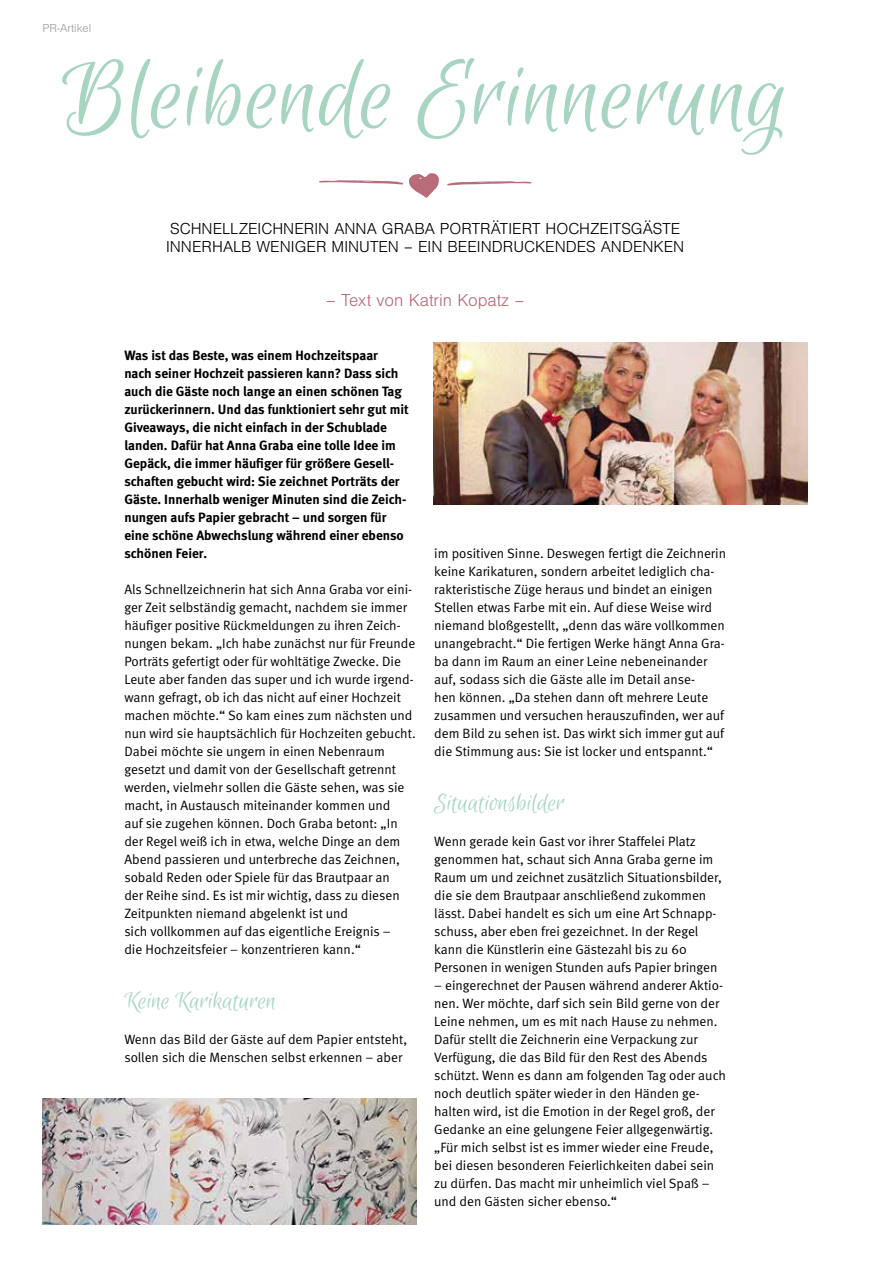
<style>
.page{position:relative;width:893px;height:1263px;background:#fff}
.page>*{position:absolute;margin:0;border:0;box-sizing:border-box;transform-origin:0 0}
.t1{font:108px "Euphoria Script";color:#a7d5c2}
.t2{font:27px "Euphoria Script";color:#a7d5c2}
.t3{font:300 18px "Sans";letter-spacing:-.005em;color:#b86b79}
.t4{font:300 16.5px/18px "Sans";color:#000}
.t5{font:13.5px/18px "Meta Normal";color:#000}
.t6{font:700 13.5px/18px "Meta";color:#000}
.t7{font:300 12px "Sans";color:#9d9d9c}
</style>
<div class="page">
<img style="left:43px;top:1098px;width:373px;height:126px">
<img style="left:434px;top:342px;width:374px;height:162px">
<svg style="left:447px;top:181px;width:85px;height:5px"></svg>
<svg style="left:319px;top:173px;width:120px;height:25px"></svg>
<p class="t7" style="left:43px;top:22px;width:50px">PR-Artikel</p>
<h1 class="t1" style="left:62px;top:38px;width:727px">Bleibende Erinnerung</h1>
<p class="t4" style="left:166px;top:220px;width:520px">SCHNELLZEICHNERIN ANNA GRABA PORTRÄTIERT HOCHZEITSGÄSTE<br>INNERHALB WENIGER MINUTEN – EIN BEEINDRUCKENDES ANDENKEN</p>
<h3 class="t3" style="left:326px;top:291px;width:200px">– Text von Katrin Kopatz –</h3>
<p class="t6" style="left:124px;top:346px;width:286px">Was ist das Beste, was einem Hochzeitspaar nach seiner Hochzeit passieren kann? Dass sich auch die Gäste noch lange an einen schönen Tag zurückerinnern. Und das funktioniert sehr gut mit Giveaways, die nicht einfach in der Schublade landen. Dafür hat Anna Graba eine tolle Idee im Gepäck, die immer häufiger für größere Gesell&shy;schaften gebucht wird: Sie zeichnet Porträts der Gäste. Innerhalb weniger Minuten sind die Zeich&shy;nungen aufs Papier gebracht – und sorgen für eine schöne Abwechslung während einer ebenso schönen Feier.</p>
<p class="t5" style="left:124px;top:580px;width:293px">Als Schnellzeichnerin hat sich Anna Graba vor eini&shy;ger Zeit selbständig gemacht, nachdem sie immer häufiger positive Rückmeldungen zu ihren Zeich&shy;nungen bekam. „Ich habe zunächst nur für Freunde Porträts gefertigt oder für wohltätige Zwecke. Die Leute aber fanden das super und ich wurde irgend&shy;wann gefragt, ob ich das nicht auf einer Hochzeit machen möchte.“ So kam eines zum nächsten und nun wird sie hauptsächlich für Hochzeiten gebucht.<br>Dabei möchte sie ungern in einen Nebenraum gesetzt und damit von der Gesellschaft getrennt werden, vielmehr sollen die Gäste sehen, was sie macht, in Austausch miteinander kommen und<br>auf sie zugehen können. Doch Graba betont: „In der Regel weiß ich in etwa, welche Dinge an dem Abend passieren und unterbreche das Zeichnen, sobald Reden oder Spiele für das Brautpaar an<br>der Reihe sind. Es ist mir wichtig, dass zu diesen Zeitpunkten niemand abgelenkt ist und<br>sich vollkommen auf das eigentliche Ereignis –<br>die Hochzeitsfeier – konzentrieren kann.“</p>
<h2 class="t2" style="left:124px;top:986px;width:153px">Keine Karikaturen</h2>
<p class="t5" style="left:124px;top:1030px;width:284px">Wenn das Bild der Gäste auf dem Papier entsteht, sollen sich die Menschen selbst erkennen – aber</p>
<p class="t5" style="left:434px;top:544px;width:293px">im positiven Sinne. Deswegen fertigt die Zeichnerin keine Karikaturen, sondern arbeitet lediglich cha&shy;rakteristische Züge heraus und bindet an einigen Stellen etwas Farbe mit ein. Auf diese Weise wird niemand bloßgestellt, „denn das wäre vollkommen unangebracht.“ Die fertigen Werke hängt Anna Gra&shy;ba dann im Raum an einer Leine nebeneinander auf, sodass sich die Gäste alle im Detail anse-<br>hen können. „Da stehen dann oft mehrere Leute zusammen und versuchen herauszufinden, wer auf dem Bild zu sehen ist. Das wirkt sich immer gut auf die Stimmung aus: Sie ist locker und entspannt.“</p>
<h2 class="t2" style="left:434px;top:788px;width:132px">Situationsbilder</h2>
<p class="t5" style="left:434px;top:832px;width:289px">Wenn gerade kein Gast vor ihrer Staffelei Platz genommen hat, schaut sich Anna Graba gerne im Raum um und zeichnet zusätzlich Situationsbilder, die sie dem Brautpaar anschließend zukommen lässt. Dabei handelt es sich um eine Art Schnapp&shy;schuss, aber eben frei gezeichnet. In der Regel kann die Künstlerin eine Gästezahl bis zu 60<br>Personen in wenigen Stunden aufs Papier bringen</p>
<p class="t5" style="left:434px;top:976px;width:293px">– eingerechnet der Pausen während anderer Aktio&shy;nen. Wer möchte, darf sich sein Bild gerne von der Leine nehmen, um es mit nach Hause zu nehmen.<br>Dafür stellt die Zeichnerin eine Verpackung zur Verfügung, die das Bild für den Rest des Abends schützt. Wenn es dann am folgenden Tag oder auch noch deutlich später wieder in den Händen ge&shy;halten wird, ist die Emotion in der Regel groß, der Gedanke an eine gelungene Feier allgegenwärtig. „Für mich selbst ist es immer wieder eine Freude, bei diesen besonderen Feierlichkeiten dabei sein zu dürfen. Das macht mir unheimlich viel Spaß – und den Gästen sicher ebenso.“</p>
</div>
